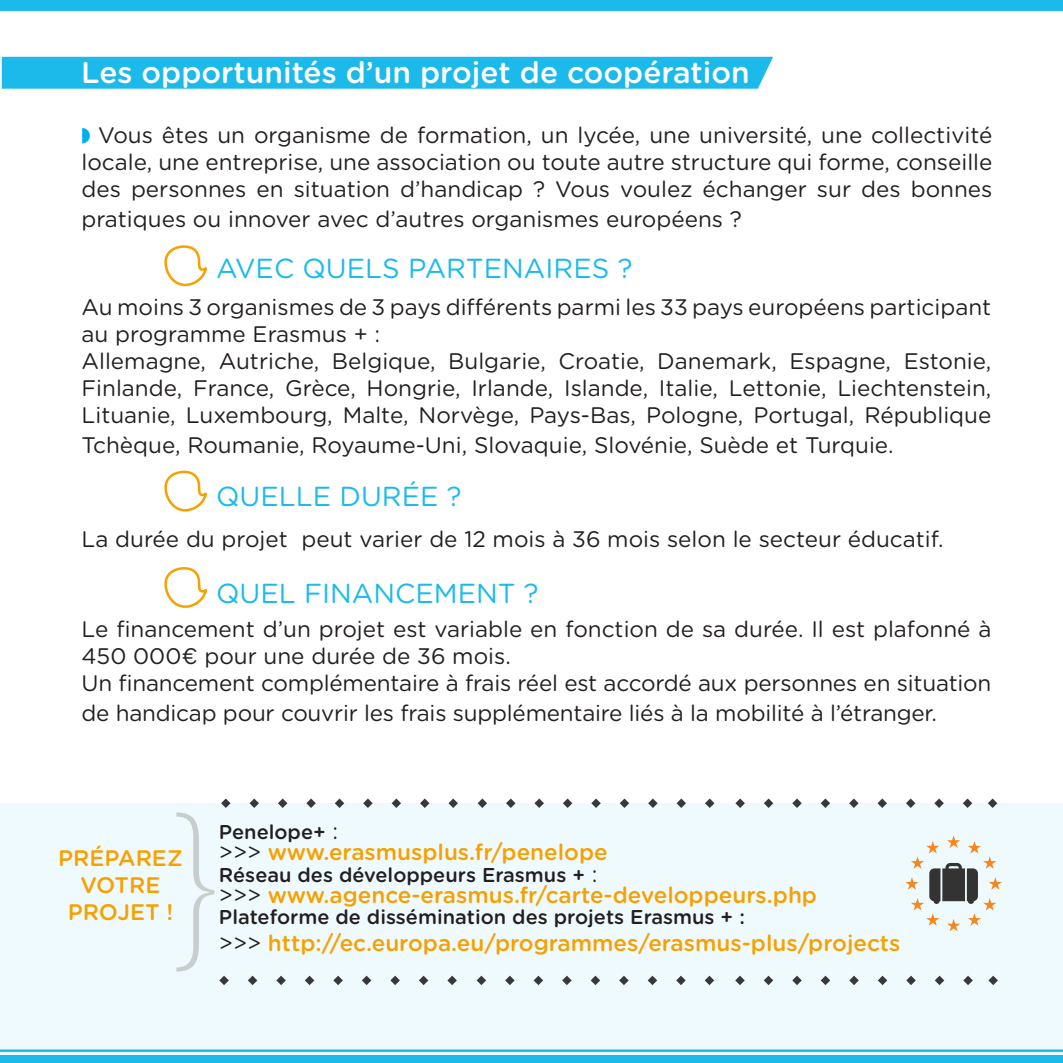
<style>
.page{position:relative;width:1063px;height:1063px;background:#fff}
.page>*{position:absolute;margin:0;border:0;box-sizing:border-box;transform-origin:0 0}
.t1{font:500 30px "Gotham Rounded";color:#fff}
.t2{font:27.5px "Gotham Rounded";color:#1cbaeb}
.t3{font:22.5px/27px "Gotham Rounded";color:#231f20}
.t4{font:500 22.5px "Gotham Rounded";color:#f7a100}
.t5{font:500 20px "Gotham Rounded";color:#231f20}
.s1{font-weight:400;font-size:22.5px}
.s2{font-weight:400;color:#231f20}
</style>
<div class="page">
<div style="left:0;top:0;width:1063px;height:11px;background:#1cbaeb"></div>
<div style="left:0;top:803px;width:1063px;height:260px;background:#effafe"></div>
<svg style="left:165px;top:245px;width:42px;height:42px"></svg>
<svg style="left:165px;top:470px;width:42px;height:42px"></svg>
<svg style="left:165px;top:567px;width:42px;height:41px"></svg>
<div style="left:2px;top:57px;width:771px;height:32px;background:#1cbaeb"></div>
<svg style="left:250px;top:799px;width:9px;height:9px"></svg>
<svg style="left:278px;top:799px;width:9px;height:9px"></svg>
<svg style="left:306px;top:799px;width:10px;height:9px"></svg>
<svg style="left:335px;top:799px;width:9px;height:9px"></svg>
<svg style="left:363px;top:799px;width:10px;height:9px"></svg>
<svg style="left:392px;top:799px;width:9px;height:9px"></svg>
<svg style="left:420px;top:799px;width:10px;height:9px"></svg>
<svg style="left:448px;top:799px;width:10px;height:9px"></svg>
<svg style="left:478px;top:799px;width:9px;height:9px"></svg>
<svg style="left:506px;top:799px;width:10px;height:9px"></svg>
<svg style="left:534px;top:799px;width:10px;height:9px"></svg>
<svg style="left:563px;top:799px;width:9px;height:9px"></svg>
<svg style="left:591px;top:799px;width:10px;height:9px"></svg>
<svg style="left:620px;top:799px;width:9px;height:9px"></svg>
<svg style="left:648px;top:799px;width:10px;height:9px"></svg>
<svg style="left:677px;top:799px;width:9px;height:9px"></svg>
<svg style="left:705px;top:799px;width:9px;height:9px"></svg>
<svg style="left:735px;top:799px;width:10px;height:9px"></svg>
<svg style="left:764px;top:799px;width:9px;height:9px"></svg>
<svg style="left:792px;top:799px;width:10px;height:9px"></svg>
<svg style="left:821px;top:799px;width:9px;height:9px"></svg>
<svg style="left:849px;top:799px;width:10px;height:9px"></svg>
<svg style="left:878px;top:799px;width:9px;height:9px"></svg>
<svg style="left:906px;top:799px;width:9px;height:9px"></svg>
<svg style="left:934px;top:799px;width:10px;height:9px"></svg>
<svg style="left:963px;top:799px;width:9px;height:9px"></svg>
<svg style="left:988px;top:799px;width:9px;height:9px"></svg>
<svg style="left:248px;top:976px;width:9px;height:9px"></svg>
<svg style="left:276px;top:976px;width:10px;height:9px"></svg>
<svg style="left:305px;top:976px;width:9px;height:9px"></svg>
<svg style="left:333px;top:976px;width:10px;height:9px"></svg>
<svg style="left:362px;top:976px;width:9px;height:9px"></svg>
<svg style="left:390px;top:976px;width:10px;height:9px"></svg>
<svg style="left:419px;top:976px;width:9px;height:9px"></svg>
<svg style="left:447px;top:976px;width:10px;height:9px"></svg>
<svg style="left:477px;top:976px;width:9px;height:9px"></svg>
<svg style="left:505px;top:976px;width:10px;height:9px"></svg>
<svg style="left:534px;top:976px;width:9px;height:9px"></svg>
<svg style="left:562px;top:976px;width:10px;height:9px"></svg>
<svg style="left:591px;top:976px;width:9px;height:9px"></svg>
<svg style="left:619px;top:976px;width:10px;height:9px"></svg>
<svg style="left:648px;top:976px;width:9px;height:9px"></svg>
<svg style="left:676px;top:976px;width:10px;height:9px"></svg>
<svg style="left:705px;top:976px;width:9px;height:9px"></svg>
<svg style="left:735px;top:976px;width:10px;height:9px"></svg>
<svg style="left:764px;top:976px;width:9px;height:9px"></svg>
<svg style="left:792px;top:976px;width:10px;height:9px"></svg>
<svg style="left:821px;top:976px;width:9px;height:9px"></svg>
<svg style="left:849px;top:976px;width:10px;height:9px"></svg>
<svg style="left:878px;top:976px;width:9px;height:9px"></svg>
<svg style="left:906px;top:976px;width:10px;height:9px"></svg>
<svg style="left:935px;top:976px;width:9px;height:9px"></svg>
<svg style="left:963px;top:976px;width:10px;height:9px"></svg>
<svg style="left:988px;top:976px;width:10px;height:9px"></svg>
<svg style="left:176px;top:799px;width:55px;height:186px"></svg>
<svg style="left:905px;top:835px;width:97px;height:96px"></svg>
<p class="t1" style="left:81px;top:51px;width:670px">Les opportunités d’un projet de coopération</p>
<p class="t3" style="left:81px;top:120px;width:913px;text-align:justify;text-indent:17px">Vous êtes un organisme de formation, un lycée, une université, une collectivité locale, une entreprise, une association ou toute autre structure qui forme, conseille des personnes en situation d’handicap ? Vous voulez échanger sur des bonnes</p>
<p class="t3" style="left:81px;top:204px;width:662px">pratiques ou innover avec d’autres organismes européens ?</p>
<p class="t2" style="left:216px;top:249px;width:418px">AVEC QUELS PARTENAIRES ?</p>
<p class="t3" style="left:81px;top:292px;width:911px">Au moins 3 organismes de 3 pays différents parmi les 33 pays européens participant au programme Erasmus + :</p>
<p class="t3" style="left:81px;top:346px;width:911px;text-align:justify">Allemagne, Autriche, Belgique, Bulgarie, Croatie, Danemark, Espagne, Estonie, Finlande, France, Grèce, Hongrie, Irlande, Islande, Italie, Lettonie, Liechtenstein, Lituanie, Luxembourg, Malte, Norvège, Pays-Bas, Pologne, Portugal, République</p>
<p class="t3" style="left:81px;top:430px;width:814px">Tchèque, Roumanie, Royaume-Uni, Slovaquie, Slovénie, Suède et Turquie.</p>
<p class="t2" style="left:216px;top:478px;width:247px">QUELLE DURÉE ?</p>
<p class="t3" style="left:81px;top:525px;width:864px">La durée du projet peut varier de 12 mois à 36 mois selon le secteur éducatif.</p>
<p class="t2" style="left:216px;top:575px;width:324px">QUEL FINANCEMENT ?</p>
<p class="t3" style="left:81px;top:615px;width:912px">Le financement d’un projet est variable en fonction de sa durée. Il est plafonné à<br>450 000€ pour une durée de 36 mois.</p>
<p class="t3" style="left:81px;top:668px;width:911px;line-height:30px">Un financement complémentaire à frais réel est accordé aux personnes en situation de handicap pour couvrir les frais supplémentaire liés à la mobilité à l’étranger.</p>
<p class="t4" style="left:58px;top:842px;width:126px">PRÉPAREZ</p>
<p class="t4" style="left:80px;top:869px;width:82px">VOTRE</p>
<p class="t4" style="left:68px;top:896px;width:107px">PROJET !</p>
<p class="t5" style="left:219px;top:818px;width:121px">Penelope+ <span class="s1">:</span></p>
<p class="t4" style="left:219px;top:836px;width:390px"><span class="s2">&gt;&gt;&gt;</span> www.erasmusplus.fr/penelope</p>
<p class="t5" style="left:219px;top:860px;width:380px">Réseau des développeurs Erasmus + <span class="s1">:</span></p>
<p class="t4" style="left:219px;top:879px;width:600px"><span class="s2">&gt;&gt;&gt;</span> www.agence-erasmus.fr/carte-developpeurs.php</p>
<p class="t5" style="left:219px;top:903px;width:527px">Plateforme de dissémination des projets Erasmus + :</p>
<p class="t4" style="left:219px;top:927px;width:683px"><span class="s2">&gt;&gt;&gt;</span> http://ec.europa.eu/programmes/erasmus-plus/projects</p>
</div>
